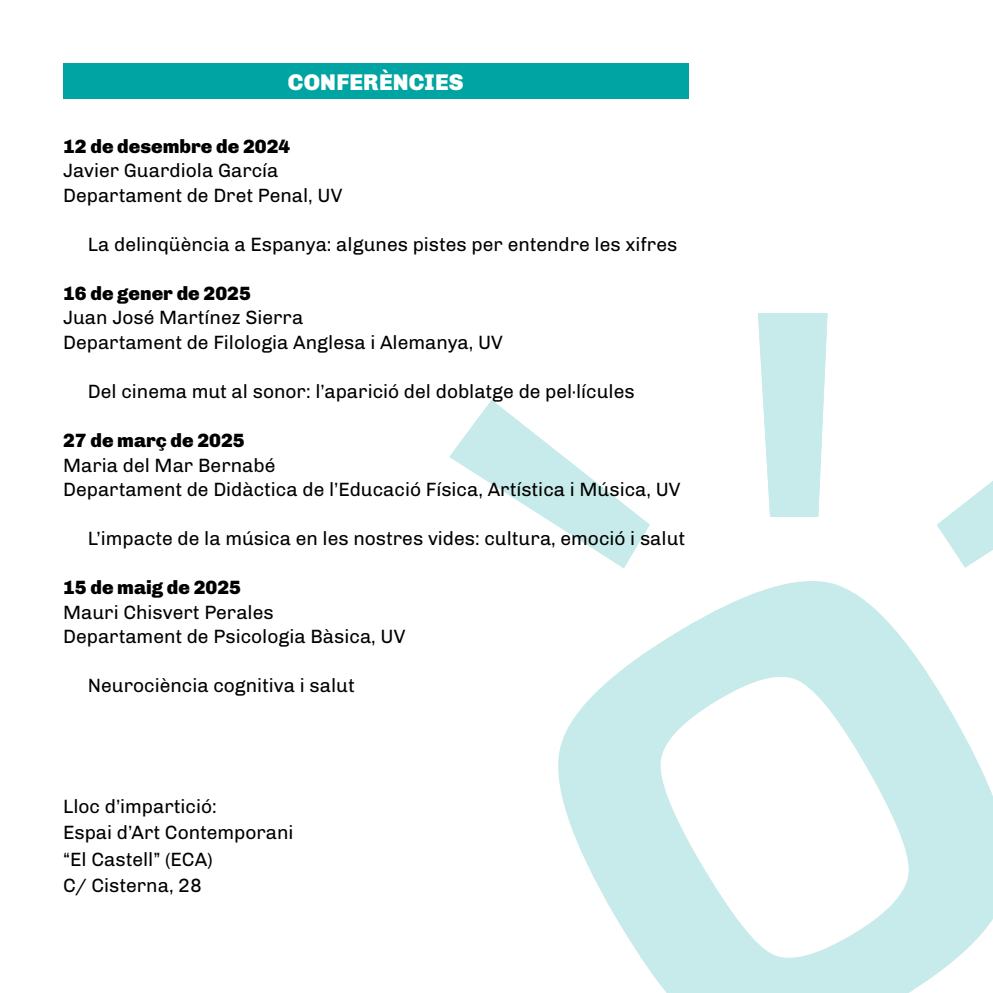
<style>
.page{position:relative;width:993px;height:993px;background:#fff}
.page>*{position:absolute;margin:0;border:0;box-sizing:border-box;transform-origin:0 0}
.t1{font:900 22.75px "Chivo";letter-spacing:.01em;color:#fff}
.t2{font:19.25px/24.5px "Chivo";color:#000}
.t3{font:900 19.25px "Chivo";color:#000}
</style>
<div class="page">
<div style="left:63px;top:63px;width:625px;height:35px;background:#00a4a2"></div>
<svg style="left:558px;top:581px;width:434px;height:411px;fill:#c7ebea"></svg>
<svg style="left:937px;top:482px;width:55px;height:85px"></svg>
<svg style="left:449px;top:400px;width:200px;height:168px"></svg>
<svg style="left:758px;top:313px;width:69px;height:203px;background:#ceedec"></svg>
<p class="t1" style="left:288px;top:68px;width:177px">CONFERÈNCIES</p>
<p class="t3" style="left:63px;top:135px;width:229px">12 de desembre de 2024</p>
<p class="t2" style="left:63px;top:158px;width:280px">Javier Guardiola García<br>Departament de Dret Penal, UV</p>
<p class="t2" style="left:88px;top:232px;width:590px">La delinqüència a Espanya: algunes pistes per entendre les xifres</p>
<p class="t3" style="left:63px;top:282px;width:189px">16 de gener de 2025</p>
<p class="t2" style="left:63px;top:305px;width:441px">Juan José Martínez Sierra<br>Departament de Filologia Anglesa i Alemanya, UV</p>
<p class="t2" style="left:88px;top:379px;width:548px">Del cinema mut al sonor: l’aparició del doblatge de pel·lícules</p>
<p class="t3" style="left:63px;top:429px;width:183px">27 de març de 2025</p>
<p class="t2" style="left:63px;top:452px;width:618px">Maria del Mar Bernabé<br>Departament de Didàctica de l’Educació Física, Artística i Música, UV</p>
<p class="t2" style="left:88px;top:526px;width:598px">L’impacte de la música en les nostres vides: cultura, emoció i salut</p>
<p class="t3" style="left:63px;top:576px;width:179px">15 de maig de 2025</p>
<p class="t2" style="left:63px;top:599px;width:343px">Mauri Chisvert Perales<br>Departament de Psicologia Bàsica, UV</p>
<p class="t2" style="left:88px;top:673px;width:268px">Neurociència cognitiva i salut</p>
<p class="t2" style="left:63px;top:793px;width:232px;line-height:26.2px">Lloc d’impartició:<br>Espai d’Art Contemporani “El Castell” (ECA)<br>C/ Cisterna, 28</p>
</div>
